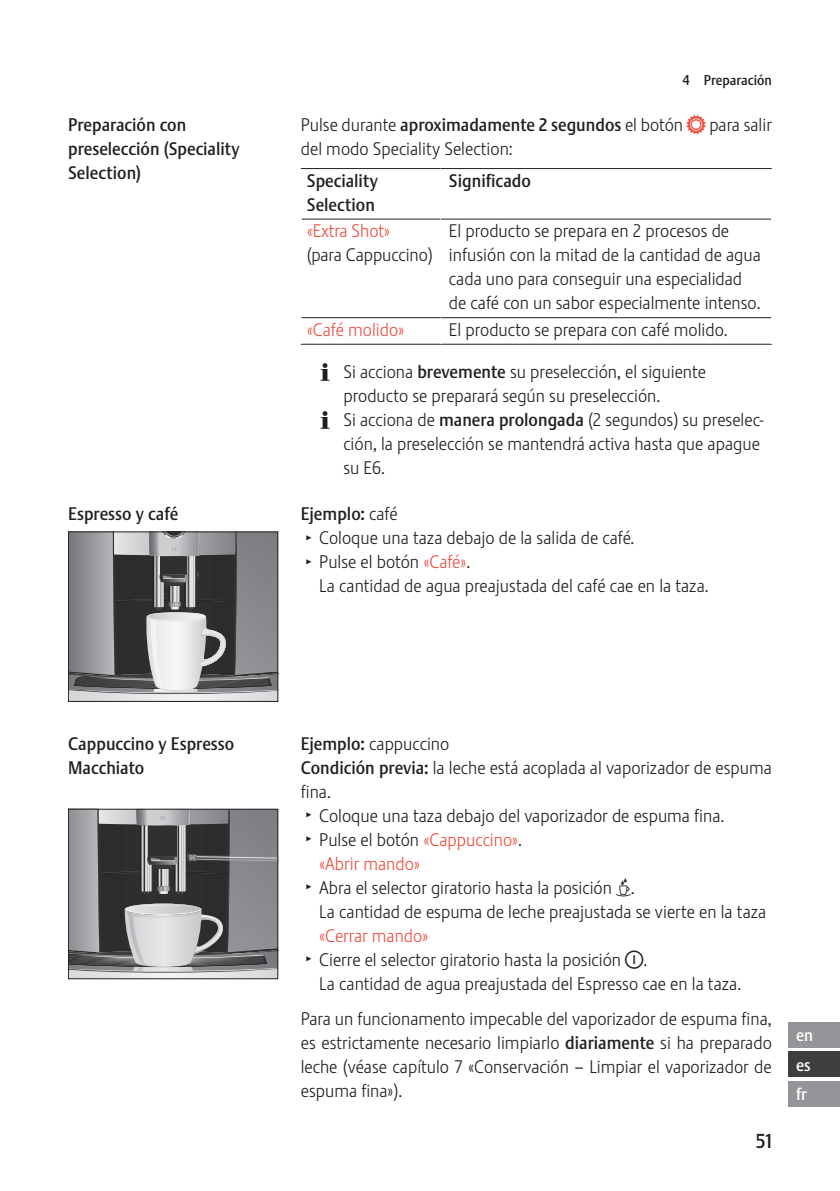
<style>
.page{position:relative;width:840px;height:1191px;background:#fff}
.page>*{position:absolute;margin:0;border:0;box-sizing:border-box;transform-origin:0 0}
.t1{font:20px "Stalemate Pro 2 J Medium";color:#231f20}
.t2{font:18px/24px "Stalemate Pro 2 J Light";color:#231f20}
.t3{font:18px/24px "Stalemate Pro 2 J Medium";color:#231f20}
.t4{font:18px "Stalemate Pro 2 J Light";color:#ef4e41}
.t5{font:17px/29.6px "Stalemate Pro 2 J Medium";color:#fff}
.t6{font:14px "Stalemate Pro 2 J Medium";color:#231f20}
.s1{font-family:"Stalemate Pro 2 J Medium"}
.s2{font-family:"Jura Pict 2006";color:#ef4e41}
.s3{font-family:"Jura Pict 2006"}
.s4{font-family:"Stalemate Pro 2 J Light"}
.s5{font-family:"Jura Pict 2006";font-size:14px}
.s6{color:#ef4e41}
</style>
<div class="page">
<div style="left:788px;top:1022px;width:51px;height:25px;background:#939598"></div>
<div style="left:788px;top:1051px;width:51px;height:26px;background:#3e3e3f"></div>
<div style="left:788px;top:1081px;width:51px;height:25px;background:#939598"></div>
<hr style="left:300px;top:168px;width:140px;height:1px;background:#231f20">
<hr style="left:301px;top:219px;width:139px;height:1px;background:#231f20">
<hr style="left:440px;top:168px;width:331px;height:1px;background:#231f20">
<hr style="left:440px;top:219px;width:330px;height:1px;background:#231f20">
<hr style="left:440px;top:219px;width:1px;height:98px;background:#fff">
<hr style="left:301px;top:317px;width:139px;height:1px;background:#231f20">
<hr style="left:300px;top:344px;width:140px;height:1px;background:#231f20">
<hr style="left:440px;top:317px;width:330px;height:1px;background:#231f20">
<hr style="left:440px;top:344px;width:331px;height:1px;background:#231f20">
<svg style="left:70px;top:533px;width:206px;height:166px;background:#828284"></svg>
<div style="left:68px;top:531px;width:210px;height:170px;border:1px solid #231f20"></div>
<svg style="left:70px;top:811px;width:206px;height:166px;background:#7c7c7e"></svg>
<div style="left:68px;top:809px;width:210px;height:170px;border:1px solid #231f20"></div>
<p class="t3" style="left:68px;top:112px;width:173px">Preparación con preselección (Speciality<br>Selection)</p>
<p class="t3" style="left:68px;top:502px;width:112px">Espresso y café</p>
<p class="t3" style="left:68px;top:731px;width:168px">Cappuccino y Espresso<br>Macchiato</p>
<p class="t6" style="left:682px;top:72px;width:91px">4 Preparación</p>
<p class="t2" style="left:300px;top:112px;width:472px">Pulse durante <span class="s1">aproximadamente 2 segundos</span> el botón <span class="s2">f</span> para salir del modo Speciality Selection:</p>
<p class="t3" style="left:306px;top:168px;width:72px">Speciality<br>Selection</p>
<p class="t3" style="left:448px;top:168px;width:83px">Significado</p>
<p class="t4" style="left:306px;top:220px;width:85px">«Extra Shot»</p>
<p class="t2" style="left:306px;top:243px;width:127px">(para Cappuccino)</p>
<p class="t2" style="left:448px;top:219px;width:313px">El producto se prepara en 2 procesos de infusión con la mitad de la cantidad de agua cada uno para conseguir una especialidad de café con un sabor especialmente intenso.</p>
<p class="t4" style="left:306px;top:319px;width:99px">«Café molido»</p>
<p class="t2" style="left:448px;top:317px;width:280px">El producto se prepara con café molido.</p>
<p class="t2" style="left:320px;top:359px;width:386px"><span class="s3">E</span> Si acciona <span class="s1">brevemente</span> su preselección, el siguiente</p>
<p class="t2" style="left:343px;top:383px;width:318px">producto se preparará según su preselección.</p>
<p class="t2" style="left:320px;top:407px;width:445px"><span class="s3">E</span> Si acciona de <span class="s1">manera prolongada</span> (2 segundos) su preselec-</p>
<p class="t2" style="left:343px;top:431px;width:418px">ción, la preselección se mantendrá activa hasta que apague</p>
<p class="t2" style="left:343px;top:455px;width:43px">su E6.</p>
<p class="t3" style="left:300px;top:502px;width:98px">Ejemplo: <span class="s4">café</span></p>
<p class="t2" style="left:306px;top:526px;width:329px"><span class="s5">T</span> Coloque una taza debajo de la salida de café.<br><span class="s5">T</span> Pulse el botón <span class="s6">«Café»</span>.</p>
<p class="t2" style="left:319px;top:574px;width:391px">La cantidad de agua preajustada del café cae en la taza.</p>
<p class="t2" style="left:300px;top:731px;width:150px"><span class="s1">Ejemplo:</span> cappuccino</p>
<p class="t2" style="left:300px;top:755px;width:472px"><span class="s1">Condición previa:</span> la leche está acoplada al vaporizador de espuma</p>
<p class="t2" style="left:300px;top:779px;width:32px">fina.</p>
<p class="t2" style="left:306px;top:803px;width:419px"><span class="s5">T</span> Coloque una taza debajo del vaporizador de espuma fina.</p>
<p class="t2" style="left:306px;top:827px;width:217px"><span class="s5">T</span> Pulse el botón <span class="s6">«Cappuccino»</span>.</p>
<p class="t4" style="left:319px;top:852px;width:102px">«Abrir mando»</p>
<p class="t2" style="left:306px;top:875px;width:329px"><span class="s5">T</span> Abra el selector giratorio hasta la posición <span class="s3">x</span>.</p>
<p class="t2" style="left:319px;top:899px;width:448px">La cantidad de espuma de leche preajustada se vierte en la taza</p>
<p class="t4" style="left:319px;top:924px;width:111px">«Cerrar mando»</p>
<p class="t2" style="left:306px;top:947px;width:342px"><span class="s5">T</span> Cierre el selector giratorio hasta la posición <span class="s3">°</span>.</p>
<p class="t2" style="left:319px;top:971px;width:423px">La cantidad de agua preajustada del Espresso cae en la taza.</p>
<p class="t2" style="left:300px;top:1006px;width:472px;text-align:justify">Para un funcionamento impecable del vaporizador de espuma fina, es estrictamente necesario limpiarlo <span class="s1">diariamente</span> si ha preparado leche (véase capítulo 7 «Conservación – Limpiar el vaporizador de espuma fina»).</p>
<p class="t1" style="left:755px;top:1129px;width:18px">51</p>
<p class="t5" style="left:795px;top:1020px;width:19px">en es fr</p>
</div>
